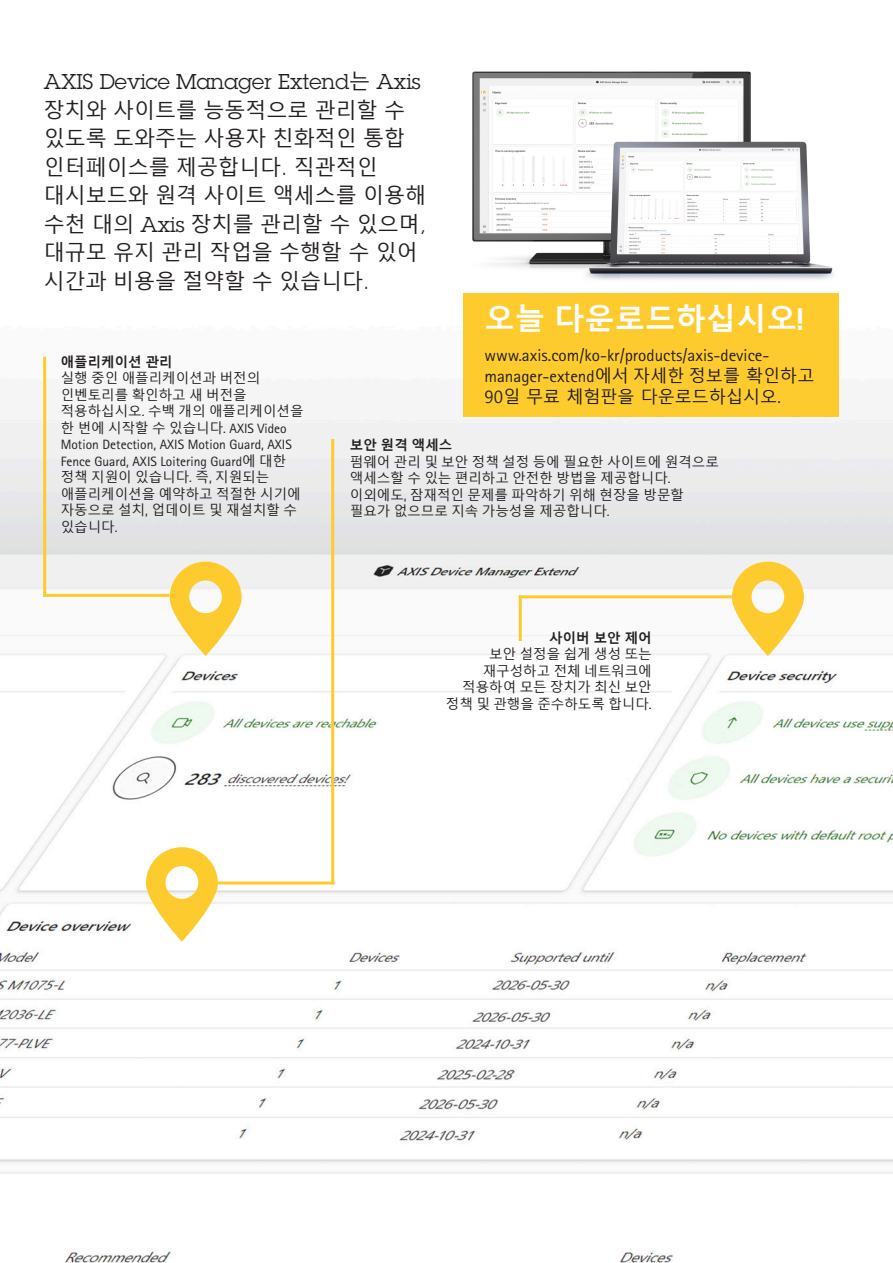
<style>
.page{position:relative;width:893px;height:1263px;background:#fff}
.page>*{position:absolute;margin:0;border:0;box-sizing:border-box;transform-origin:0 0}
.t1{font:700 30.3px "Malgun Gothic";color:#fff}
.t2{font:21px/28.5px "Malgun Gothic";color:#231f20}
.t3{font:17.1px/20.9px "Rotis Sans Serif Pro";color:#231f20}
.t4{font:17.1px "Malgun Gothic";color:#231f20}
.t5{font:13.5px/16.5px "Malgun Gothic";color:#231f20}
.t6{font:700 13.5px "Malgun Gothic";color:#231f20}
.s1{font-family:"Lubalin Graph ECG"}
.s2{font-family:"Rotis Sans Serif Pro"}
.s3{font-family:"Lubalin Graph ECG";font-weight:600}
.s4{font-family:"Malgun Gothic"}
</style>
<div class="page">
<img style="left:0;top:356px;width:893px;height:907px">
<svg style="left:146px;top:847px;width:72px;height:95px"></svg>
<svg style="left:170px;top:562px;width:72px;height:94px"></svg>
<svg style="left:732px;top:562px;width:72px;height:94px"></svg>
<img style="left:472px;top:71px;width:362px;height:209px">
<div style="left:463px;top:293px;width:376px;height:124px;background:#fecb2f"></div>
<hr style="left:331px;top:439px;width:3px;height:445px;background:#fecb2f">
<hr style="left:202px;top:881px;width:132px;height:3px;background:#fecb2f">
<hr style="left:43px;top:357px;width:3px;height:240px;background:#fecb2f">
<hr style="left:43px;top:594px;width:126px;height:3px;background:#fecb2f">
<hr style="left:519px;top:595px;width:3px;height:46px;background:#fecb2f">
<hr style="left:519px;top:595px;width:229px;height:3px;background:#fecb2f">
<p class="t2" style="left:44px;top:68px;width:384px"><span class="s1">AXIS Device Manager Extend</span>는 <span class="s1">Axis </span>장치와 사이트를 능동적으로 관리할 수 있도록 도와주는 사용자 친화적인 통합 인터페이스를 제공합니다<span class="s1">.</span> 직관적인 대시보드와 원격 사이트 액세스를 이용해 수천 대의 <span class="s1">Axis</span> 장치를 관리할 수 있으며<span class="s1">, </span>대규모 유지 관리 작업을 수행할 수 있어 시간과 비용을 절약할 수 있습니다<span class="s1">.</span></p>
<p class="t6" style="left:61px;top:354px;width:113px">애플리케이션 관리</p>
<p class="t5" style="left:61px;top:371px;width:244px">실행 중인 애플리케이션과 버전의 인벤토리를 확인하고 새 버전을 적용하십시오<span class="s2">.</span> 수백 개의 애플리케이션을 한 번에 시작할 수 있습니다<span class="s2">. AXIS Video<br>Motion Detection, AXIS Motion Guard, AXIS<br>Fence Guard, AXIS Loitering Guard</span>에 대한 정책 지원이 있습니다<span class="s2">.</span> 즉<span class="s2">,</span> 지원되는 애플리케이션을 예약하고 적절한 시기에 자동으로 설치<span class="s2">,</span> 업데이트 및 재설치할 수 있습니다<span class="s2">.</span></p>
<p class="t1" style="left:484px;top:301px;width:320px">오늘 다운로드하십시오<span class="s3">!</span></p>
<p class="t3" style="left:484px;top:345px;width:332px">www.axis.com/ko-kr/products/axis-device&shy;manager-extend<span class="s4">에서 자세한 정보를 확인하고</span></p>
<p class="t4" style="left:484px;top:387px;width:298px">90일 무료 체험판을 다운로드하십시오<span class="s2">.</span></p>
<p class="t6" style="left:350px;top:437px;width:104px">보안 원격 액세스</p>
<p class="t5" style="left:350px;top:454px;width:370px">펌웨어 관리 및 보안 정책 설정 등에 필요한 사이트에 원격으로 액세스할 수 있는 편리하고 안전한 방법을 제공합니다<span class="s2">. </span>이외에도<span class="s2">,</span> 잠재적인 문제를 파악하기 위해 현장을 방문할 필요가 없으므로 지속 가능성을 제공합니다<span class="s2">.</span></p>
<p class="t6" style="left:549px;top:630px;width:104px">사이버 보안 제어</p>
<p class="t5" style="left:446px;top:646px;width:207px;text-align:right">보안 설정을 쉽게 생성 또는 재구성하고 전체 네트워크에 적용하여 모든 장치가 최신 보안 정책 및 관행을 준수하도록 합니다<span class="s2">.</span></p>
</div>
